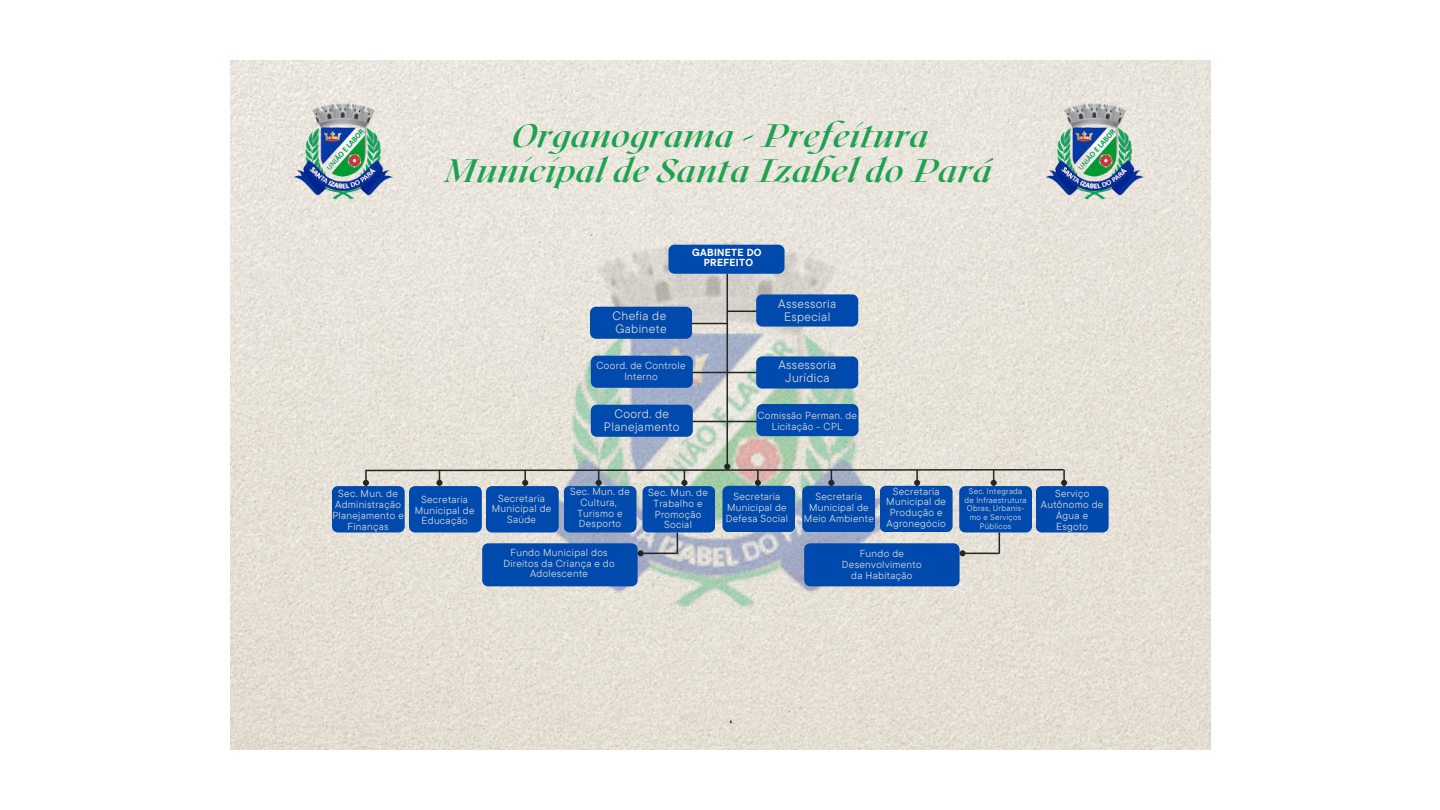
<style>
.page{position:relative;width:1440px;height:810px;background:#fff}
.page>*{position:absolute;margin:0;border:0;box-sizing:border-box;transform-origin:0 0}
.t1{font:italic 700 32.5px/34.9px "Roxborough CF";letter-spacing:.03em;color:#1ea24f;text-align:center}
.t2{font:12.2px "TT Commons Pro";letter-spacing:.03em;color:#d9d9d9}
.t3{font:10.2px/10.7px "TT Commons Pro";letter-spacing:.03em;color:#d9d9d9;text-align:center}
.t4{font:700 10.2px "TT Commons Pro";letter-spacing:.03em;color:#fff}
.t5{font:8.2px "TT Commons Pro";letter-spacing:.03em;color:#d9d9d9}
</style>
<div class="page">
<img style="left:230px;top:60px;width:980px;height:689px">
<img style="left:511px;top:225px;width:419px;height:403px">
<div style="left:668px;top:245px;width:117px;height:29px;background:#004aad"></div>
<hr style="left:673px;top:323px;width:55px;height:1px;background:#272626">
<hr style="left:726px;top:274px;width:2px;height:190px;background:#272626">
<hr style="left:727px;top:311px;width:55px;height:1px;background:#272626">
<svg style="left:756px;top:294px;width:102px;height:33px;background:#084fae"></svg>
<hr style="left:671px;top:372px;width:56px;height:1px;background:#272626">
<hr style="left:726px;top:372px;width:56px;height:1px;background:#272626">
<hr style="left:671px;top:421px;width:56px;height:1px;background:#272626">
<hr style="left:727px;top:421px;width:55px;height:1px;background:#272626">
<div style="left:590px;top:307px;width:102px;height:32px;background:#004aad"></div>
<div style="left:591px;top:356px;width:102px;height:32px;background:#004aad"></div>
<svg style="left:756px;top:356px;width:102px;height:33px;background:#074fad"></svg>
<div style="left:591px;top:405px;width:102px;height:32px;background:#004aad"></div>
<div style="left:756px;top:404px;width:102px;height:32px;background:#004aad"></div>
<svg style="left:332px;top:464px;width:777px;height:122px;background:#698dbb"></svg>
<img style="left:290px;top:99px;width:109px;height:105px">
<img style="left:1041px;top:99px;width:109px;height:105px">
<p class="t1" style="left:446px;top:116px;width:548px">Organograma - Prefeitura<br>Municipal de Santa Izabel do Pará</p>
<p class="t4" style="left:692px;top:245px;width:71px">GABINETE DO</p>
<p class="t4" style="left:704px;top:256px;width:51px">PREFEITO</p>
<p class="t2" style="left:778px;top:296px;width:59px">Assessoria</p>
<p class="t2" style="left:612px;top:308px;width:55px">Chefia de</p>
<p class="t2" style="left:784px;top:309px;width:48px">Especial</p>
<p class="t2" style="left:615px;top:321px;width:53px">Gabinete</p>
<p class="t3" style="left:596px;top:360px;width:91px">Coord. de Controle</p>
<p class="t3" style="left:624px;top:371px;width:35px">Interno</p>
<p class="t2" style="left:778px;top:357px;width:59px">Assessoria</p>
<p class="t2" style="left:785px;top:370px;width:46px">Jurídica</p>
<p class="t2" style="left:614px;top:406px;width:56px">Coord. de</p>
<p class="t2" style="left:604px;top:419px;width:77px">Planejamento</p>
<p class="t3" style="left:757px;top:410px;width:101px">Comissão Perman. de<br>Licitação - CPL</p>
<p class="t3" style="left:338px;top:488px;width:61px">Sec. Mun. de</p>
<p class="t3" style="left:335px;top:499px;width:67px">Administração</p>
<p class="t3" style="left:332px;top:510px;width:73px">Planejamento e</p>
<p class="t3" style="left:348px;top:520px;width:43px">Finanças</p>
<p class="t3" style="left:421px;top:494px;width:48px">Secretaria</p>
<p class="t3" style="left:415px;top:504px;width:61px">Municipal de</p>
<p class="t3" style="left:422px;top:515px;width:48px">Educação</p>
<p class="t3" style="left:498px;top:492px;width:48px">Secretaria</p>
<p class="t3" style="left:492px;top:503px;width:61px">Municipal de</p>
<p class="t3" style="left:507px;top:514px;width:30px">Saúde</p>
<p class="t3" style="left:570px;top:486px;width:61px">Sec. Mun. de</p>
<p class="t3" style="left:580px;top:497px;width:38px">Cultura,</p>
<p class="t3" style="left:578px;top:507px;width:47px">Turismo e</p>
<p class="t3" style="left:579px;top:518px;width:44px">Desporto</p>
<p class="t3" style="left:510px;top:547px;width:99px">Fundo Municipal dos</p>
<p class="t3" style="left:503px;top:558px;width:113px">Direitos da Criança e do</p>
<p class="t3" style="left:530px;top:568px;width:60px">Adolescente</p>
<p class="t3" style="left:648px;top:487px;width:61px">Sec. Mun. de</p>
<p class="t3" style="left:654px;top:498px;width:50px">Trabalho e</p>
<p class="t3" style="left:655px;top:509px;width:48px">Promoção</p>
<p class="t3" style="left:664px;top:519px;width:29px">Social</p>
<p class="t3" style="left:734px;top:491px;width:48px">Secretaria</p>
<p class="t3" style="left:727px;top:502px;width:61px">Municipal de</p>
<p class="t3" style="left:726px;top:513px;width:64px">Defesa Social</p>
<p class="t3" style="left:815px;top:491px;width:48px">Secretaria</p>
<p class="t3" style="left:809px;top:502px;width:61px">Municipal de</p>
<p class="t3" style="left:804px;top:513px;width:71px">Meio Ambiente</p>
<p class="t3" style="left:893px;top:486px;width:48px">Secretaria</p>
<p class="t3" style="left:886px;top:496px;width:61px">Municipal de</p>
<p class="t3" style="left:890px;top:507px;width:55px">Produção e</p>
<p class="t3" style="left:887px;top:518px;width:61px">Agronegócio</p>
<p class="t3" style="left:842px;top:548px;width:81px">Fundo de<br>Desenvolvimento</p>
<p class="t3" style="left:851px;top:569px;width:63px">da Habitação</p>
<p class="t5" style="left:969px;top:486px;width:55px">Sec. Integrada</p>
<p class="t5" style="left:965px;top:494px;width:64px">de Infraestrutura</p>
<p class="t5" style="left:967px;top:503px;width:59px">Obras, Urbanis-</p>
<p class="t5" style="left:970px;top:512px;width:53px">mo e Serviços</p>
<p class="t5" style="left:980px;top:521px;width:33px">Públicos</p>
<p class="t3" style="left:1055px;top:488px;width:36px">Serviço</p>
<p class="t3" style="left:1041px;top:499px;width:64px">Autônomo de</p>
<p class="t3" style="left:1056px;top:510px;width:34px">Água e</p>
<p class="t3" style="left:1056px;top:520px;width:34px">Esgoto</p>
</div>
